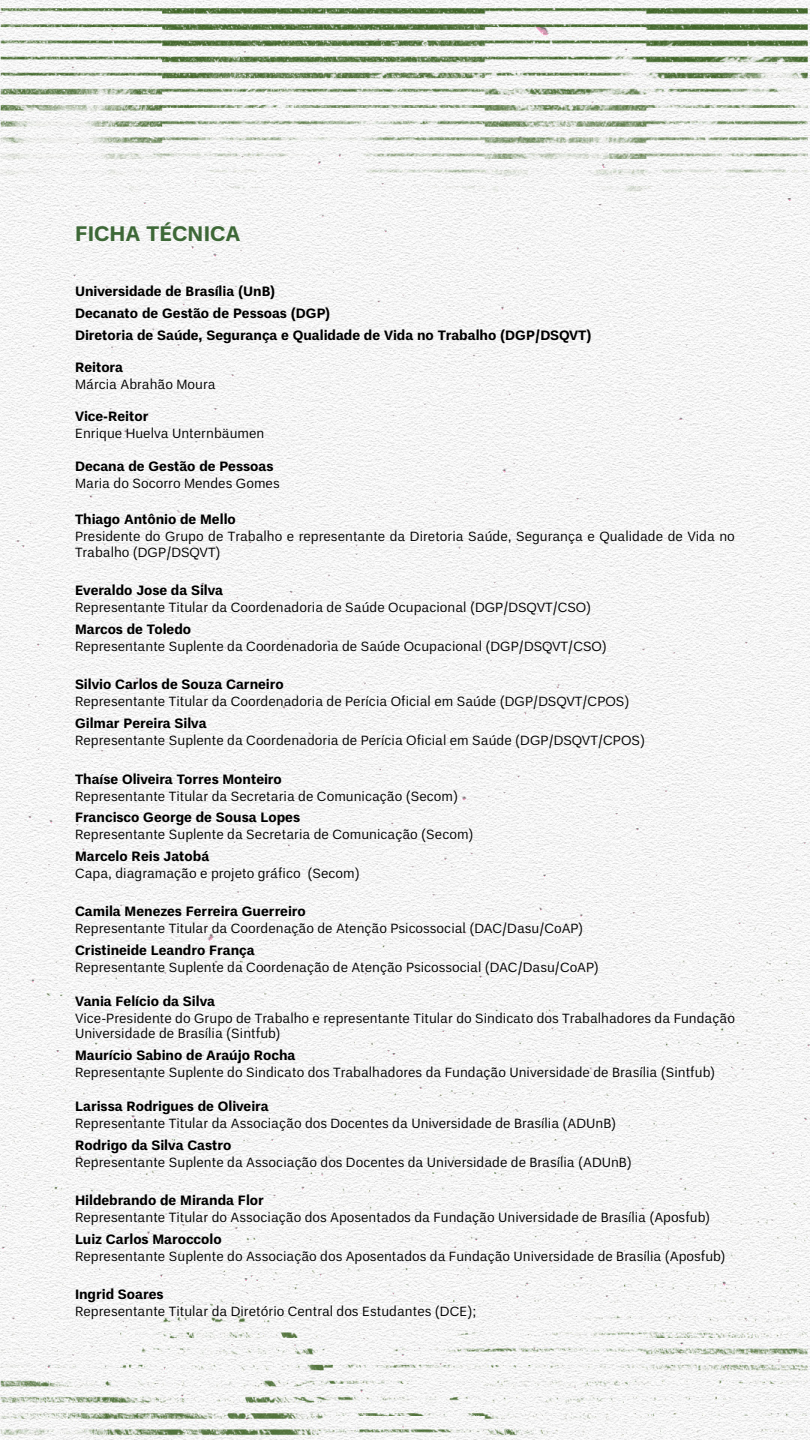
<style>
.page{position:relative;width:810px;height:1440px;background:#fff}
.page>*{position:absolute;margin:0;border:0;box-sizing:border-box;transform-origin:0 0}
.Titulo_1{font:700 21px "Un B Pro";color:#3d6837}
.texto_1{font:13.5px/15.5px "Un B Pro";color:#000}
.texto_1-2{font:700 13.5px "Un B Pro";color:#000}
</style>
<div class="page">
<img style="left:0;top:0;width:810px;height:1440px">
<p class="Titulo_1" style="left:75px;top:221px;width:167px">FICHA TÉCNICA</p>
<p class="texto_1-2" style="left:75px;top:284px;width:202px">Universidade de Brasília (UnB)</p>
<p class="texto_1-2" style="left:75px;top:305px;width:257px">Decanato de Gestão de Pessoas (DGP)</p>
<p class="texto_1-2" style="left:75px;top:327px;width:518px">Diretoria de Saúde, Segurança e Qualidade de Vida no Trabalho (DGP/DSQVT)</p>
<p class="texto_1-2" style="left:75px;top:359px;width:50px">Reitora</p>
<p class="texto_1" style="left:75px;top:376px;width:142px">Márcia Abrahão Moura</p>
<p class="texto_1-2" style="left:75px;top:409px;width:75px">Vice-Reitor</p>
<p class="texto_1" style="left:75px;top:426px;width:191px">Enrique Huelva Unternbäumen</p>
<p class="texto_1-2" style="left:75px;top:458px;width:200px">Decana de Gestão de Pessoas</p>
<p class="texto_1" style="left:75px;top:475px;width:206px">Maria do Socorro Mendes Gomes</p>
<p class="texto_1-2" style="left:75px;top:512px;width:162px">Thiago Antônio de Mello</p>
<p class="texto_1" style="left:75px;top:529px;width:661px">Presidente do Grupo de Trabalho e representante da Diretoria Saúde, Segurança e Qualidade de Vida no<br>Trabalho (DGP/DSQVT)</p>
<p class="texto_1-2" style="left:75px;top:583px;width:150px">Everaldo Jose da Silva</p>
<p class="texto_1" style="left:75px;top:600px;width:518px">Representante Titular da Coordenadoria de Saúde Ocupacional (DGP/DSQVT/CSO)</p>
<p class="texto_1-2" style="left:75px;top:621px;width:118px">Marcos de Toledo</p>
<p class="texto_1" style="left:75px;top:638px;width:533px">Representante Suplente da Coordenadoria de Saúde Ocupacional (DGP/DSQVT/CSO)</p>
<p class="texto_1-2" style="left:75px;top:677px;width:210px">Silvio Carlos de Souza Carneiro</p>
<p class="texto_1" style="left:75px;top:694px;width:556px">Representante Titular da Coordenadoria de Perícia Oficial em Saúde (DGP/DSQVT/CPOS)</p>
<p class="texto_1-2" style="left:75px;top:715px;width:133px">Gilmar Pereira Silva</p>
<p class="texto_1" style="left:75px;top:733px;width:572px">Representante Suplente da Coordenadoria de Perícia Oficial em Saúde (DGP/DSQVT/CPOS)</p>
<p class="texto_1-2" style="left:75px;top:771px;width:208px">Thaíse Oliveira Torres Monteiro</p>
<p class="texto_1" style="left:75px;top:788px;width:385px">Representante Titular da Secretaria de Comunicação (Secom)</p>
<p class="texto_1-2" style="left:75px;top:810px;width:227px">Francisco George de Sousa Lopes</p>
<p class="texto_1" style="left:75px;top:827px;width:400px">Representante Suplente da Secretaria de Comunicação (Secom)</p>
<p class="texto_1-2" style="left:75px;top:848px;width:136px">Marcelo Reis Jatobá</p>
<p class="texto_1" style="left:75px;top:865px;width:286px">Capa, diagramação e projeto gráfico (Secom)</p>
<p class="texto_1-2" style="left:75px;top:904px;width:232px">Camila Menezes Ferreira Guerreiro</p>
<p class="texto_1" style="left:75px;top:921px;width:510px">Representante Titular da Coordenação de Atenção Psicossocial (DAC/Dasu/CoAP)</p>
<p class="texto_1-2" style="left:75px;top:942px;width:181px">Cristineide Leandro França</p>
<p class="texto_1" style="left:75px;top:959px;width:525px">Representante Suplente da Coordenação de Atenção Psicossocial (DAC/Dasu/CoAP)</p>
<p class="texto_1-2" style="left:75px;top:993px;width:142px">Vania Felício da Silva</p>
<p class="texto_1" style="left:75px;top:1010px;width:662px">Vice-Presidente do Grupo de Trabalho e representante Titular do Sindicato dos Trabalhadores da Fundação<br>Universidade de Brasília (Sintfub)</p>
<p class="texto_1-2" style="left:75px;top:1047px;width:222px">Maurício Sabino de Araújo Rocha</p>
<p class="texto_1" style="left:75px;top:1065px;width:642px">Representante Suplente do Sindicato dos Trabalhadores da Fundação Universidade de Brasília (Sintfub)</p>
<p class="texto_1-2" style="left:75px;top:1098px;width:195px">Larissa Rodrigues de Oliveira</p>
<p class="texto_1" style="left:75px;top:1116px;width:543px">Representante Titular da Associação dos Docentes da Universidade de Brasília (ADUnB)</p>
<p class="texto_1-2" style="left:75px;top:1137px;width:158px">Rodrigo da Silva Castro</p>
<p class="texto_1" style="left:75px;top:1154px;width:558px">Representante Suplente da Associação dos Docentes da Universidade de Brasília (ADUnB)</p>
<p class="texto_1-2" style="left:75px;top:1193px;width:190px">Hildebrando de Miranda Flor</p>
<p class="texto_1" style="left:75px;top:1210px;width:637px">Representante Titular do Associação dos Aposentados da Fundação Universidade de Brasília (Aposfub)</p>
<p class="texto_1-2" style="left:75px;top:1231px;width:148px">Luiz Carlos Maroccolo</p>
<p class="texto_1" style="left:75px;top:1248px;width:652px">Representante Suplente do Associação dos Aposentados da Fundação Universidade de Brasília (Aposfub)</p>
<p class="texto_1-2" style="left:75px;top:1287px;width:90px">Ingrid Soares</p>
<p class="texto_1" style="left:75px;top:1304px;width:403px">Representante Titular da Diretório Central dos Estudantes (DCE);</p>
</div>
